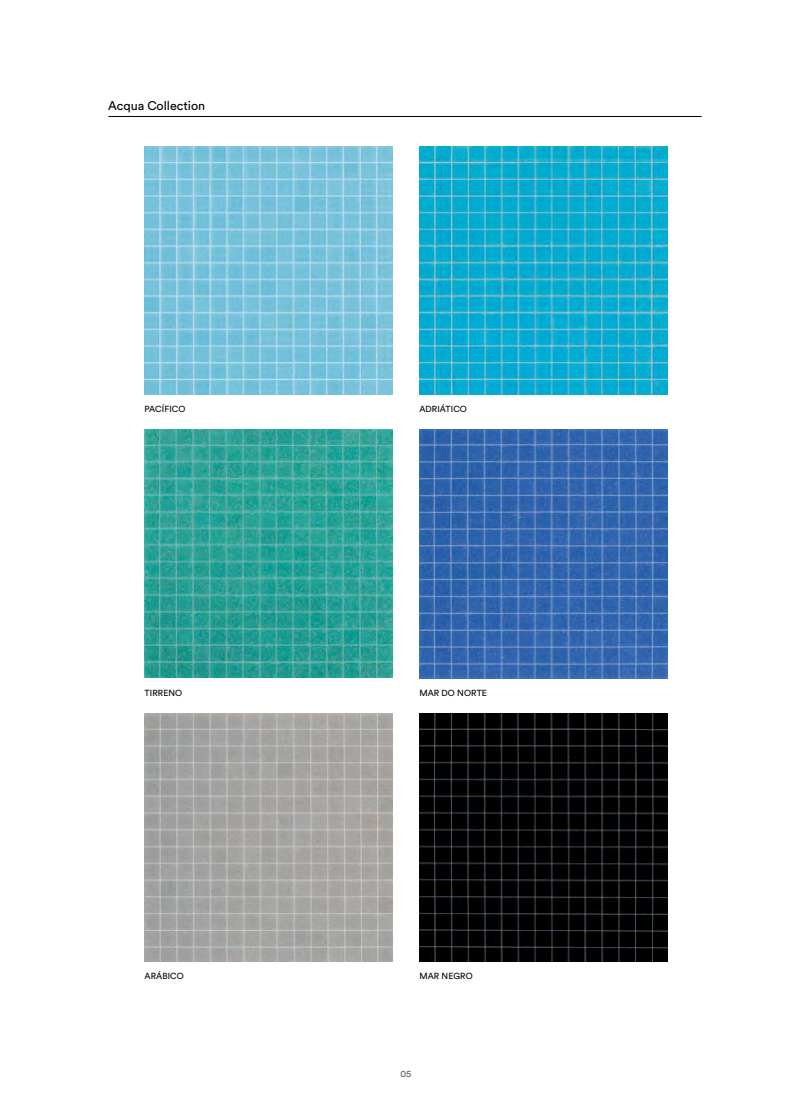
<style>
.page{position:relative;width:812px;height:1095px;background:#fff}
.page>*{position:absolute;margin:0;border:0;box-sizing:border-box;transform-origin:0 0}
.t1{font:12.5px "Circular Std";color:#000}
.t2{font:9.38px "Circular Std";color:#58595b}
.t3{font:8.75px "Circular Std";letter-spacing:.01em;color:#000}
</style>
<div class="page">
<hr style="left:109px;top:116px;width:592px;height:1px;background:#000">
<img style="left:144px;top:146px;width:248px;height:248px">
<img style="left:419px;top:146px;width:248px;height:248px">
<img style="left:144px;top:430px;width:248px;height:248px">
<img style="left:419px;top:430px;width:248px;height:248px">
<img style="left:144px;top:713px;width:248px;height:248px">
<img style="left:419px;top:713px;width:248px;height:248px">
<h1 class="t1" style="left:108px;top:98px;width:98px">Acqua Collection</h1>
<p class="t3" style="left:144px;top:404px;width:42px">PACÍFICO</p>
<p class="t3" style="left:419px;top:404px;width:49px">ADRIÁTICO</p>
<p class="t3" style="left:144px;top:687px;width:39px">TIRRENO</p>
<p class="t3" style="left:419px;top:687px;width:69px">MAR DO NORTE</p>
<p class="t3" style="left:144px;top:971px;width:41px">ARÁBICO</p>
<p class="t3" style="left:419px;top:971px;width:55px">MAR NEGRO</p>
<p class="t2" style="left:400px;top:1068px;width:12px">05</p>
</div>
